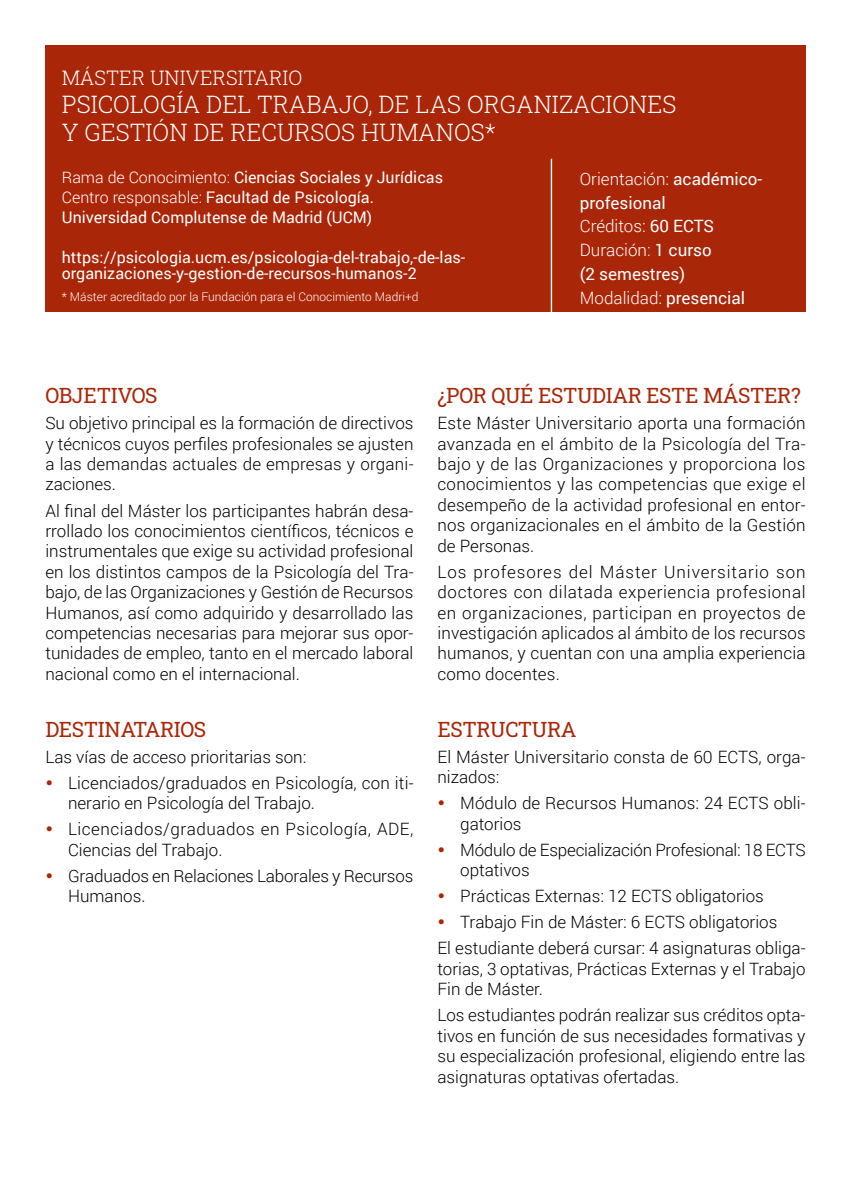
<style>
.page{position:relative;width:851px;height:1191px;background:#fff}
.page>*{position:absolute;margin:0;border:0;box-sizing:border-box;transform-origin:0 0}
.t1{font:300 24px/28px "Roboto Slab";color:#fff}
.t2{font:21px "Roboto Slab";letter-spacing:-.02em;color:#aa2608}
.t3{font:300 20px "Roboto Slab";color:#fff}
.t4{font:300 17px/20.4px "Roboto";color:#000}
.t5{font:17px/24px "Roboto";color:#fff}
.t6{font:300 17px/26px "Roboto";letter-spacing:.03em;color:#000}
.t7{font:16px/20px "Roboto";color:#fff}
.t8{font:300 12px "Roboto";color:#fff}
.s1{font-weight:300}
</style>
<div class="page">
<div style="left:45px;top:45px;width:760px;height:267px;background:#aa2608"></div>
<hr style="left:550px;top:159px;width:2px;height:153px;background:#fff">
<p class="t3" style="left:62px;top:64px;width:242px">MÁSTER UNIVERSITARIO</p>
<h1 class="t1" style="left:62px;top:89px;width:616px">PSICOLOGÍA DEL TRABAJO, DE LAS ORGANIZACIONES<br>Y GESTIÓN DE RECURSOS HUMANOS*</h1>
<p class="t7" style="left:62px;top:167px;width:382px"><span class="s1">Rama de Conocimiento:</span> Ciencias Sociales y Jurídicas<br><span class="s1">Centro responsable:</span> Facultad de Psicología.<br>Universidad Complutense de Madrid (UCM)</p>
<p class="t7" style="left:62px;top:249px;width:405px;line-height:16px">https://psicologia.ucm.es/psicologia-del-trabajo,-de-las&shy;organizaciones-y-gestion-de-recursos-humanos-2</p>
<p class="t8" style="left:62px;top:289px;width:358px">* Máster acreditado por la Fundación para el Conocimiento Madri+d</p>
<p class="t5" style="left:579px;top:166px;width:184px"><span class="s1">Orientación:</span> académico&shy;profesional<br><span class="s1">Créditos:</span> 60 ECTS<br><span class="s1">Duración:</span> 1 curso<br>(2 semestres)<br><span class="s1">Modalidad:</span> presencial</p>
<p class="t2" style="left:45px;top:381px;width:114px">OBJETIVOS</p>
<p class="t4" style="left:45px;top:412px;width:369px;text-align:justify">Su objetivo principal es la formación de directivos y técnicos cuyos perfiles profesionales se ajusten a las demandas actuales de empresas y organi&shy;zaciones.</p>
<p class="t4" style="left:45px;top:500px;width:369px;text-align:justify">Al final del Máster los participantes habrán desa&shy;rrollado los conocimientos científicos, técnicos e instrumentales que exige su actividad profesional en los distintos campos de la Psicología del Tra&shy;bajo, de las Organizaciones y Gestión de Recursos Humanos, así como adquirido y desarrollado las competencias necesarias para mejorar sus opor&shy;tunidades de empleo, tanto en el mercado laboral nacional como en el internacional.</p>
<p class="t2" style="left:45px;top:714px;width:162px">DESTINATARIOS</p>
<p class="t4" style="left:68px;top:743px;width:347px;line-height:26px;text-indent:-23px">Las vías de acceso prioritarias son:<br>Licenciados/graduados en Psicología, con iti-</p>
<p class="t6" style="left:68px;top:789px;width:347px">nerario en Psicología del Trabajo.<br>Licenciados/graduados en Psicología, ADE,</p>
<p class="t4" style="left:68px;top:836px;width:347px;line-height:26px">Ciencias del Trabajo.<br>Graduados en Relaciones Laborales y Recursos</p>
<p class="t4" style="left:68px;top:885px;width:79px">Humanos.</p>
<p class="t2" style="left:437px;top:381px;width:365px">¿POR QUÉ ESTUDIAR ESTE MÁSTER?</p>
<p class="t4" style="left:437px;top:412px;width:369px;text-align:justify">Este Máster Universitario aporta una formación avanzada en el ámbito de la Psicología del Tra&shy;bajo y de las Organizaciones y proporciona los conocimientos y las competencias que exige el desempeño de la actividad profesional en entor&shy;nos organizacionales en el ámbito de la Gestión de Personas.</p>
<p class="t4" style="left:437px;top:561px;width:369px;text-align:justify">Los profesores del Máster Universitario son doctores con dilatada experiencia profesional en organizaciones, participan en proyectos de investigación aplicados al ámbito de los recursos humanos, y cuentan con una amplia experiencia como docentes.</p>
<p class="t2" style="left:437px;top:714px;width:141px">ESTRUCTURA</p>
<p class="t4" style="left:437px;top:746px;width:369px">El Máster Universitario consta de 60 ECTS, orga&shy;nizados:</p>
<p class="t4" style="left:460px;top:792px;width:347px">Módulo de Recursos Humanos: 24 ECTS obli&shy;gatorios</p>
<p class="t4" style="left:460px;top:839px;width:347px">Módulo de Especialización Profesional: 18 ECTS optativos</p>
<p class="t4" style="left:460px;top:885px;width:305px">Prácticas Externas: 12 ECTS obligatorios</p>
<p class="t4" style="left:460px;top:911px;width:318px">Trabajo Fin de Máster: 6 ECTS obligatorios</p>
<p class="t4" style="left:437px;top:937px;width:369px">El estudiante deberá cursar: 4 asignaturas obliga-</p>
<p class="t4" style="left:437px;top:958px;width:369px">torias, 3 optativas, Prácticas Externas y el Trabajo<br>Fin de Máster.</p>
<p class="t4" style="left:437px;top:1004px;width:369px;text-align:justify">Los estudiantes podrán realizar sus créditos opta&shy;tivos en función de sus necesidades formativas y su especialización profesional, eligiendo entre las asignaturas optativas ofertadas.</p>
</div>
